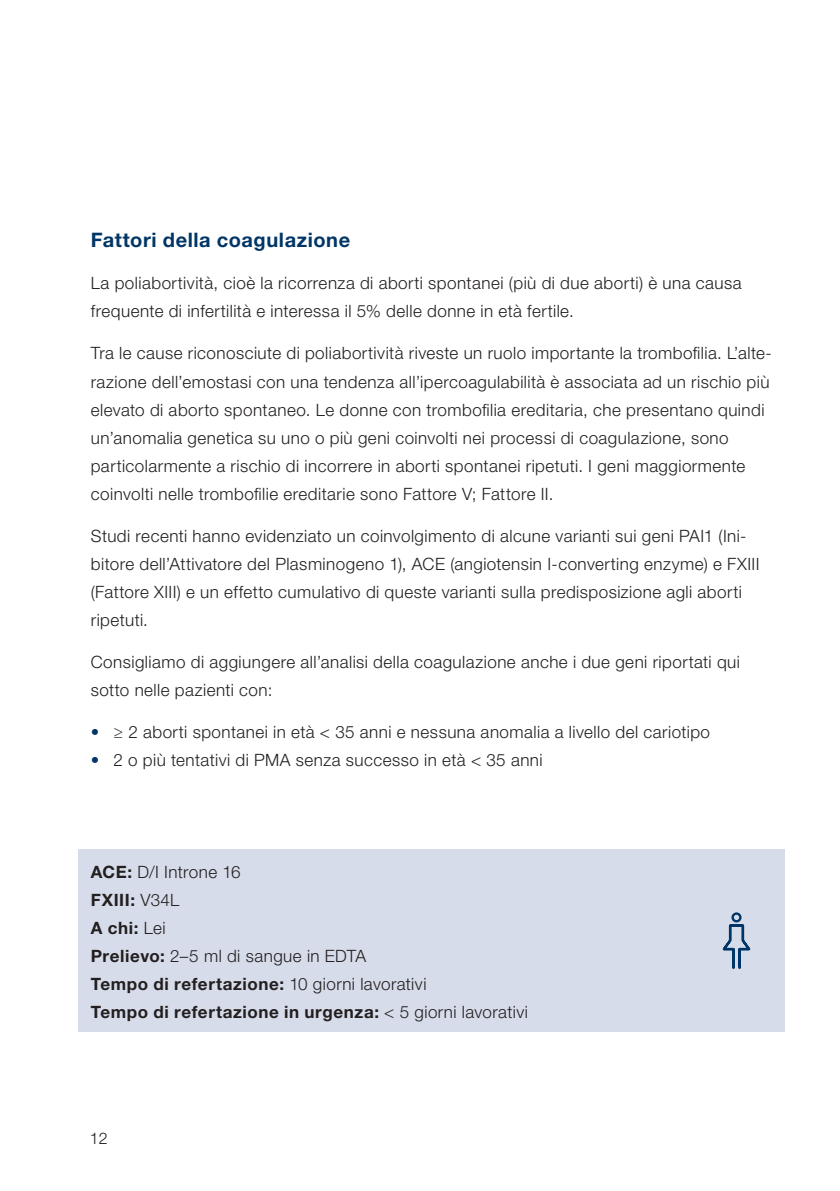
<style>
.page{position:relative;width:840px;height:1191px;background:#fff}
.page>*{position:absolute;margin:0;border:0;box-sizing:border-box;transform-origin:0 0}
.Subheadline{font:700 20px "Helvetica Neue LT Std";letter-spacing:.03em;color:#003667}
.Copytext{font:300 17px/28px "Helvetica Neue LT Std";letter-spacing:.025em;color:#231f20}
.t1{font:300 16px "Helvetica Neue LT Std";color:#231f20}
.s1{color:#003667}
.s2{font-weight:700}
</style>
<div class="page">
<div style="left:78px;top:849px;width:706px;height:182px;background:#d6dce9"></div>
<svg style="left:722px;top:912px;width:29px;height:57px"></svg>
<p class="Subheadline" style="left:91px;top:228px;width:261px">Fattori della coagulazione</p>
<p class="Copytext" style="left:91px;top:269px;width:652px">La poliabortività, cioè la ricorrenza di aborti spontanei (più di due aborti) è una causa frequente di infertilità e interessa il 5% delle donne in età fertile.</p>
<p class="Copytext" style="left:91px;top:339px;width:682px">Tra le cause riconosciute di poliabortività riveste un ruolo importante la trombofilia. L’alte&shy;razione dell’emostasi con una tendenza all’ipercoagulabilità è associata ad un rischio più elevato di aborto spontaneo. Le donne con trombofilia ereditaria, che presentano quindi un’anomalia genetica su uno o più geni coinvolti nei processi di coagulazione, sono particolarmente a rischio di incorrere in aborti spontanei ripetuti. I geni maggiormente coinvolti nelle trombofilie ereditarie sono Fattore V; Fattore II.</p>
<p class="Copytext" style="left:91px;top:521px;width:669px">Studi recenti hanno evidenziato un coinvolgimento di alcune varianti sui geni PAI1 (Ini&shy;bitore dell’Attivatore del Plasminogeno 1), ACE (angiotensin I-converting enzyme) e FXIII (Fattore XIII) e un effetto cumulativo di queste varianti sulla predisposizione agli aborti ripetuti.</p>
<p class="Copytext" style="left:91px;top:647px;width:650px">Consigliamo di aggiungere all’analisi della coagulazione anche i due geni riportati qui sotto nelle pazienti con:</p>
<p class="Copytext" style="left:91px;top:717px;width:620px"><span class="s1">•</span> ≥ 2 aborti spontanei in età &lt; 35 anni e nessuna anomalia a livello del cariotipo</p>
<p class="Copytext" style="left:91px;top:745px;width:453px"><span class="s1">•</span> 2 o più tentativi di PMA senza successo in età &lt; 35 anni</p>
<p class="Copytext" style="left:91px;top:857px;width:438px"><span class="s2">ACE:</span> D/I Introne 16<br><span class="s2">FXIII:</span> V34L<br><span class="s2">A chi:</span> Lei<br><span class="s2">Prelievo:</span> 2–5 ml di sangue in EDTA<br><span class="s2">Tempo di refertazione:</span> 10 giorni lavorativi<br><span class="s2">Tempo di refertazione in urgenza:</span> &lt; 5 giorni lavorativi</p>
<p class="t1" style="left:90px;top:1128px;width:19px">12</p>
</div>
